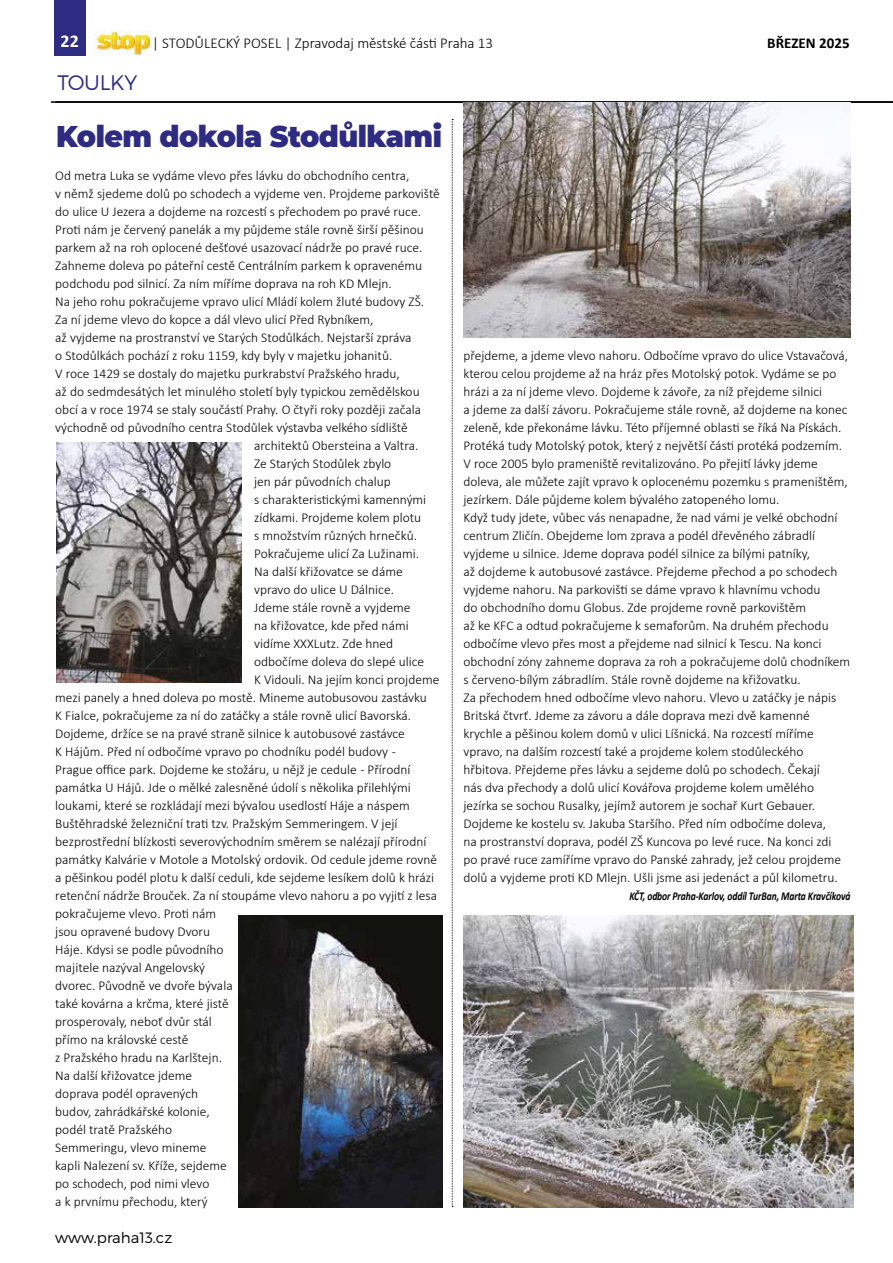
<style>
.page{position:relative;width:893px;height:1263px;background:#fff}
.page>*{position:absolute;margin:0;border:0;box-sizing:border-box;transform-origin:0 0}
.t1{font:900 30px "Montserrat";letter-spacing:-.02em;color:#2e2b83;scale:.95 1}
.t2{font:300 21px "Montserrat";letter-spacing:-.01em;color:#2e2b83}
.t3{font:300 15px "Calibri";color:#000}
.t4{font:300 15px "Montserrat";color:#000}
.t5{font:700 15px "Calibri";color:#000}
.t6{font:300 13.5px/18px "Calibri";color:#000}
.t7{font:italic 700 12px "Calibri";letter-spacing:-.01em;color:#000;scale:.8 1}
.s1{font-weight:700;font-size:18px;color:#fff}
.s2{font-family:"Myriad Pro";font-weight:900;font-size:25.8px}
.s3{font-family:"Myriad Pro";font-weight:900;font-size:28.8px}
</style>
<div class="page">
<div style="left:54px;top:0;width:31px;height:55px;background:#2e2b83"></div>
<img style="left:93px;top:30px;width:58px;height:25px">
<svg style="left:452px;top:119px;width:1px;height:1088px"></svg>
<hr style="left:51px;top:101px;width:842px;height:2px;background:#000">
<img style="left:463px;top:103px;width:387px;height:234px">
<img style="left:238px;top:916px;width:204px;height:292px">
<img style="left:56px;top:442px;width:185px;height:241px">
<img style="left:464px;top:916px;width:389px;height:292px">
<p class="t3" style="left:61px;top:33px;width:434px"><span class="s1">22</span> <span class="s2">st</span> <span class="s3">o p</span> | STODŮLECKÝ POSEL | Zpravodaj městské části Praha 13</p>
<p class="t5" style="left:767px;top:32px;width:84px">BŘEZEN 2025</p>
<h2 class="t2" style="left:57px;top:69px;width:81px">TOULKY</h2>
<h1 class="t1" style="left:56px;top:116px;width:407px">Kolem dokola Stodůlkami</h1>
<p class="t6" style="left:55px;top:166px;width:356px">Od metra Luka se vydáme vlevo přes lávku do obchodního centra,</p>
<p class="t6" style="left:55px;top:184px;width:386px">v němž sjedeme dolů po schodech a vyjdeme ven. Projdeme parkoviště</p>
<p class="t6" style="left:55px;top:202px;width:367px">do ulice U Jezera a dojdeme na rozcestí s přechodem po pravé ruce.</p>
<p class="t6" style="left:55px;top:220px;width:370px">Proti nám je červený panelák a my půjdeme stále rovně širší pěšinou</p>
<p class="t6" style="left:55px;top:238px;width:369px">parkem až na roh oplocené dešťové usazovací nádrže po pravé ruce.</p>
<p class="t6" style="left:55px;top:256px;width:368px">Zahneme doleva po páteřní cestě Centrálním parkem k opravenému</p>
<p class="t6" style="left:55px;top:274px;width:338px">podchodu pod silnicí. Za ním míříme doprava na roh KD Mlejn.</p>
<p class="t6" style="left:55px;top:292px;width:370px">Na jeho rohu pokračujeme vpravo ulicí Mládí kolem žluté budovy ZŠ.</p>
<p class="t6" style="left:55px;top:310px;width:320px">Za ní jdeme vlevo do kopce a dál vlevo ulicí Před Rybníkem,</p>
<p class="t6" style="left:55px;top:328px;width:358px">až vyjdeme na prostranství ve Starých Stodůlkách. Nejstarší zpráva</p>
<p class="t6" style="left:55px;top:346px;width:339px">o Stodůlkách pochází z roku 1159, kdy byly v majetku johanitů.</p>
<p class="t6" style="left:55px;top:364px;width:346px">V roce 1429 se dostaly do majetku purkrabství Pražského hradu,</p>
<p class="t6" style="left:55px;top:382px;width:366px">až do sedmdesátých let minulého století byly typickou zemědělskou</p>
<p class="t6" style="left:55px;top:400px;width:367px">obcí a v roce 1974 se staly součástí Prahy. O čtyři roky později začala</p>
<p class="t6" style="left:55px;top:418px;width:354px">východně od původního centra Stodůlek výstavba velkého sídliště</p>
<p class="t6" style="left:254px;top:436px;width:166px">architektů Obersteina a Valtra.</p>
<p class="t6" style="left:254px;top:454px;width:139px">Ze Starých Stodůlek zbylo</p>
<p class="t6" style="left:254px;top:472px;width:138px">jen pár původních chalup</p>
<p class="t6" style="left:254px;top:490px;width:174px">s charakteristickými kamennými</p>
<p class="t6" style="left:254px;top:508px;width:169px">zídkami. Projdeme kolem plotu</p>
<p class="t6" style="left:254px;top:526px;width:164px">s množstvím různých hrnečků.</p>
<p class="t6" style="left:254px;top:544px;width:166px">Pokračujeme ulicí Za Lužinami.</p>
<p class="t6" style="left:254px;top:562px;width:150px">Na další křižovatce se dáme</p>
<p class="t6" style="left:254px;top:580px;width:141px">vpravo do ulice U Dálnice.</p>
<p class="t6" style="left:254px;top:598px;width:158px">Jdeme stále rovně a vyjdeme</p>
<p class="t6" style="left:254px;top:616px;width:156px">na křižovatce, kde před námi</p>
<p class="t6" style="left:254px;top:634px;width:140px">vidíme XXXLutz. Zde hned</p>
<p class="t6" style="left:254px;top:652px;width:172px">odbočíme doleva do slepé ulice</p>
<p class="t6" style="left:254px;top:670px;width:187px">K Vidouli. Na jejím konci projdeme</p>
<p class="t6" style="left:55px;top:688px;width:373px">mezi panely a hned doleva po mostě. Mineme autobusovou zastávku</p>
<p class="t6" style="left:55px;top:706px;width:357px">K Fialce, pokračujeme za ní do zatáčky a stále rovně ulicí Bavorská.</p>
<p class="t6" style="left:55px;top:724px;width:351px">Dojdeme, držíce se na pravé straně silnice k autobusové zastávce</p>
<p class="t6" style="left:55px;top:742px;width:342px">K Hájům. Před ní odbočíme vpravo po chodníku podél budovy -</p>
<p class="t6" style="left:55px;top:760px;width:357px">Prague office park. Dojdeme ke stožáru, u nějž je cedule - Přírodní</p>
<p class="t6" style="left:55px;top:778px;width:357px">památka U Hájů. Jde o mělké zalesněné údolí s několika přilehlými</p>
<p class="t6" style="left:55px;top:796px;width:356px">loukami, které se rozkládají mezi bývalou usedlostí Háje a náspem</p>
<p class="t6" style="left:55px;top:814px;width:344px">Buštěhradské železniční trati tzv. Pražským Semmeringem. V její</p>
<p class="t6" style="left:55px;top:832px;width:373px">bezprostřední blízkosti severovýchodním směrem se nalézají přírodní</p>
<p class="t6" style="left:55px;top:850px;width:383px">památky Kalvárie v Motole a Motolský ordovik. Od cedule jdeme rovně</p>
<p class="t6" style="left:55px;top:868px;width:380px">a pěšinkou podél plotu k další ceduli, kde sejdeme lesíkem dolů k hrázi</p>
<p class="t6" style="left:55px;top:886px;width:383px">retenční nádrže Brouček. Za ní stoupáme vlevo nahoru a po vyjití z lesa</p>
<p class="t6" style="left:55px;top:904px;width:162px">pokračujeme vlevo. Proti nám</p>
<p class="t6" style="left:55px;top:922px;width:156px">jsou opravené budovy Dvoru</p>
<p class="t6" style="left:55px;top:940px;width:170px">Háje. Kdysi se podle původního</p>
<p class="t6" style="left:55px;top:958px;width:151px">majitele nazýval Angelovský</p>
<p class="t6" style="left:55px;top:976px;width:179px">dvorec. Původně ve dvoře bývala</p>
<p class="t6" style="left:55px;top:994px;width:175px">také kovárna a krčma, které jistě</p>
<p class="t6" style="left:55px;top:1012px;width:158px">prosperovaly, neboť dvůr stál</p>
<p class="t6" style="left:55px;top:1030px;width:135px">přímo na královské cestě</p>
<p class="t6" style="left:55px;top:1048px;width:168px">z Pražského hradu na Karlštejn.</p>
<p class="t6" style="left:55px;top:1066px;width:138px">Na další křižovatce jdeme</p>
<p class="t6" style="left:55px;top:1084px;width:144px">doprava podél opravených</p>
<p class="t6" style="left:55px;top:1102px;width:156px">budov, zahrádkářské kolonie,</p>
<p class="t6" style="left:55px;top:1120px;width:118px">podél tratě Pražského</p>
<p class="t6" style="left:55px;top:1138px;width:153px">Semmeringu, vlevo mineme</p>
<p class="t6" style="left:55px;top:1156px;width:173px">kapli Nalezení sv. Kříže, sejdeme</p>
<p class="t6" style="left:55px;top:1174px;width:156px">po schodech, pod nimi vlevo</p>
<p class="t6" style="left:55px;top:1192px;width:154px">a k prvnímu přechodu, který</p>
<p class="t4" style="left:55px;top:1228px;width:118px">www.praha13.cz</p>
<p class="t6" style="left:463px;top:346px;width:388px">přejdeme, a jdeme vlevo nahoru. Odbočíme vpravo do ulice Vstavačová, kterou celou projdeme až na hráz přes Motolský potok. Vydáme se po hrázi a za ní jdeme vlevo. Dojdeme k závoře, za níž přejdeme silnici<br>a jdeme za další závoru. Pokračujeme stále rovně, až dojdeme na konec zeleně, kde překonáme lávku. Této příjemné oblasti se říká Na Pískách.<br>Protéká tudy Motolský potok, který z největší části protéká podzemím.<br>V roce 2005 bylo prameniště revitalizováno. Po přejití lávky jdeme doleva, ale můžete zajít vpravo k oplocenému pozemku s prameništěm, jezírkem. Dále půjdeme kolem bývalého zatopeného lomu.<br>Když tudy jdete, vůbec vás nenapadne, že nad vámi je velké obchodní centrum Zličín. Obejdeme lom zprava a podél dřevěného zábradlí vyjdeme u silnice. Jdeme doprava podél silnice za bílými patníky,<br>až dojdeme k autobusové zastávce. Přejdeme přechod a po schodech vyjdeme nahoru. Na parkovišti se dáme vpravo k hlavnímu vchodu<br>do obchodního domu Globus. Zde projdeme rovně parkovištěm<br>až ke KFC a odtud pokračujeme k semaforům. Na druhém přechodu odbočíme vlevo přes most a přejdeme nad silnicí k Tescu. Na konci obchodní zóny zahneme doprava za roh a pokračujeme dolů chodníkem s červeno-bílým zábradlím. Stále rovně dojdeme na křižovatku.<br>Za přechodem hned odbočíme vlevo nahoru. Vlevo u zatáčky je nápis Britská čtvrť. Jdeme za závoru a dále doprava mezi dvě kamenné krychle a pěšinou kolem domů v ulici Líšnická. Na rozcestí míříme vpravo, na dalším rozcestí také a projdeme kolem stodůleckého hřbitova. Přejdeme přes lávku a sejdeme dolů po schodech. Čekají<br>nás dva přechody a dolů ulicí Kovářova projdeme kolem umělého jezírka se sochou Rusalky, jejímž autorem je sochař Kurt Gebauer.<br>Dojdeme ke kostelu sv. Jakuba Staršího. Před ním odbočíme doleva,<br>na prostranství doprava, podél ZŠ Kuncova po levé ruce. Na konci zdi<br>po pravé ruce zamíříme vpravo do Panské zahrady, jež celou projdeme dolů a vyjdeme proti KD Mlejn. Ušli jsme asi jedenáct a půl kilometru.</p>
<p class="t7" style="left:629px;top:888px;width:278px">KČT, odbor Praha-Karlov, oddíl TurBan, Marta Kravčíková</p>
</div>
